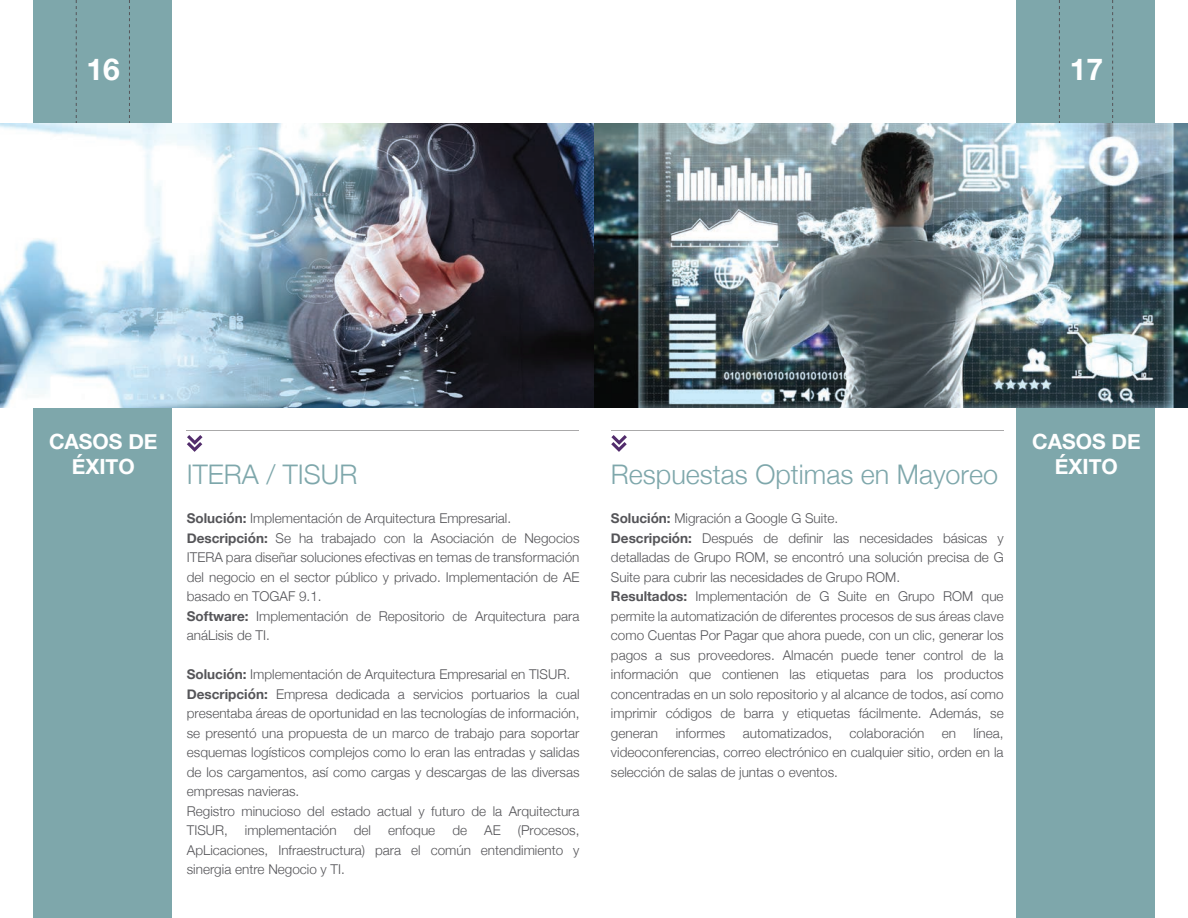
<style>
.page{position:relative;width:1188px;height:918px;background:#fff}
.page>*{position:absolute;margin:0;border:0;box-sizing:border-box;transform-origin:0 0}
.t1{font:700 30px "Helvetica Neue";color:#fff}
.t2{font:300 27px "Helvetica Neue";color:#7ea7ab}
.t3{font:700 21px/25.2px "Helvetica Neue";color:#fff;text-align:center}
.t4{font:300 13.5px/19.5px "Helvetica Neue";color:#555559}
.s1{font-weight:700}
</style>
<div class="page">
<div style="left:33px;top:0;width:139px;height:918px;background:#7ea7ab"></div>
<svg style="left:76px;top:0;width:1px;height:123px"></svg>
<svg style="left:129px;top:0;width:1px;height:123px"></svg>
<div style="left:1016px;top:0;width:139px;height:918px;background:#7ea7ab"></div>
<svg style="left:1059px;top:0;width:1px;height:123px"></svg>
<svg style="left:1112px;top:0;width:1px;height:123px"></svg>
<img style="left:0;top:123px;width:1188px;height:285px">
<svg style="left:187px;top:435px;width:16px;height:17px"></svg>
<hr style="left:187px;top:430px;width:392px;height:1px;background:#aaa9aa">
<svg style="left:611px;top:435px;width:16px;height:17px"></svg>
<hr style="left:611px;top:430px;width:392px;height:1px;background:#aaa9aa">
<h1 class="t1" style="left:87px;top:45px;width:35px">16</h1>
<h1 class="t1" style="left:1070px;top:45px;width:35px">17</h1>
<h3 class="t3" style="left:49px;top:429px;width:110px">CASOS DE<br>ÉXITO</h3>
<h2 class="t2" style="left:187px;top:453px;width:172px">ITERA / TISUR</h2>
<p class="t4" style="left:187px;top:508px;width:394px"><span class="s1">Solución:</span> Implementación de Arquitectura Empresarial.<br><span class="s1">Descripción:</span> Se ha trabajado con la Asociación de Negocios ITERA para diseñar soluciones efectivas en temas de transformación del negocio en el sector público y privado. Implementación de AE basado en TOGAF 9.1.<br><span class="s1">Software:</span> Implementación de Repositorio de Arquitectura para anáLisis de TI.</p>
<p class="t4" style="left:187px;top:664px;width:394px"><span class="s1">Solución:</span> Implementación de Arquitectura Empresarial en TISUR.<br><span class="s1">Descripción:</span> Empresa dedicada a servicios portuarios la cual presentaba áreas de oportunidad en las tecnologías de información, se presentó una propuesta de un marco de trabajo para soportar esquemas logísticos complejos como lo eran las entradas y salidas de los cargamentos, así como cargas y descargas de las diversas empresas navieras.<br>Registro minucioso del estado actual y futuro de la Arquitectura TISUR,</p>
<p class="t4" style="left:187px;top:820px;width:394px;text-align:justify;text-indent:331px">(Procesos, ApLicaciones, Infraestructura) para el común entendimiento y sinergia entre Negocio y TI.</p>
<p class="t4" style="left:245px;top:820px;width:93px">implementación</p>
<p class="t4" style="left:354px;top:820px;width:19px">del</p>
<p class="t4" style="left:388px;top:820px;width:49px">enfoque</p>
<p class="t4" style="left:452px;top:820px;width:16px">de</p>
<p class="t4" style="left:484px;top:820px;width:18px">AE</p>
<h2 class="t2" style="left:611px;top:453px;width:389px">Respuestas Optimas en Mayoreo</h2>
<p class="t4" style="left:611px;top:508px;width:394px"><span class="s1">Solución:</span> Migración a Google G Suite.<br><span class="s1">Descripción:</span> Después de definir las necesidades básicas y detalladas de Grupo ROM, se encontró una solución precisa de G Suite para cubrir las necesidades de Grupo ROM.<br><span class="s1">Resultados:</span> Implementación de G Suite en Grupo ROM que permite la automatización de diferentes procesos de sus áreas clave como Cuentas Por Pagar que ahora puede, con un clic, generar los pagos a sus proveedores. Almacén puede tener control de la información que contienen las etiquetas para los productos concentradas en un solo repositorio y al alcance de todos, así como imprimir códigos de barra y etiquetas fácilmente. Además, se generan</p>
<p class="t4" style="left:611px;top:722px;width:394px;text-align:justify;text-indent:363px">línea, videoconferencias, correo electrónico en cualquier sitio, orden en la selección de salas de juntas o eventos.</p>
<p class="t4" style="left:676px;top:722px;width:51px">informes</p>
<p class="t4" style="left:743px;top:722px;width:91px">automatizados,</p>
<p class="t4" style="left:850px;top:722px;width:76px">colaboración</p>
<p class="t4" style="left:942px;top:722px;width:16px">en</p>
<h3 class="t3" style="left:1032px;top:429px;width:110px">CASOS DE<br>ÉXITO</h3>
</div>
